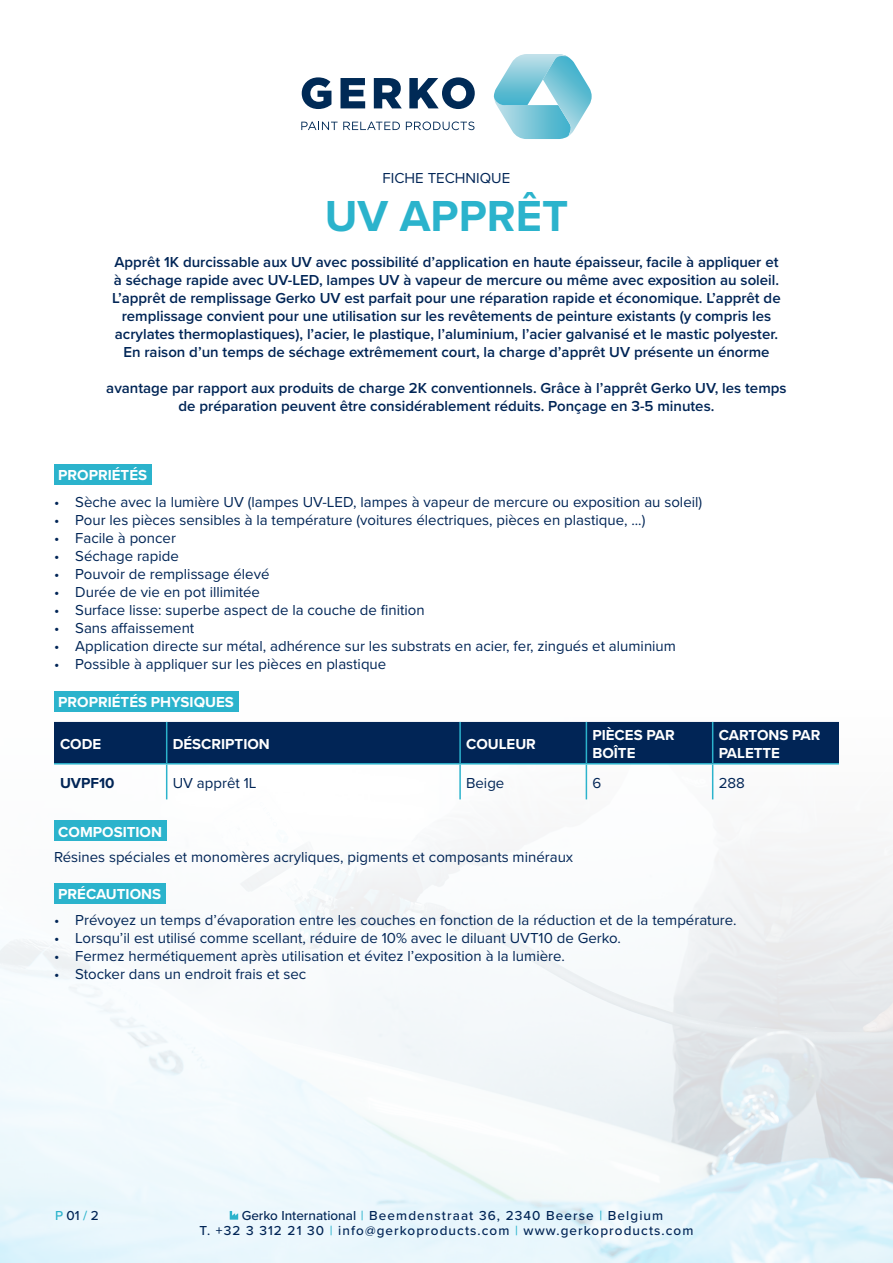
<style>
.page{position:relative;width:893px;height:1263px;background:#fff}
.page>*{position:absolute;margin:0;border:0;box-sizing:border-box;transform-origin:0 0}
.t1{font:700 45px "Proxima Nova";color:#2bb3cc}
.Alineastijl{font:15px "Proxima Nova";color:#012556}
.t2{font:600 15px/18px "Proxima Nova";color:#012556;text-align:center}
.t3{font:700 15px/18px "Proxima Nova";color:#fff}
.t4{font:700 15px "Proxima Nova";color:#012556}
.t5{font:500 13.5px/15px "Proxima Nova";letter-spacing:.08em;color:#012556}
.s1{color:#2bb3cc}
</style>
<div class="page">
<svg style="left:301px;top:122px;width:99px;height:8px"></svg>
<svg style="left:406px;top:122px;width:68px;height:8px"></svg>
<svg style="left:302px;top:77px;width:29px;height:32px"></svg>
<svg style="left:340px;top:78px;width:25px;height:30px"></svg>
<svg style="left:374px;top:78px;width:28px;height:30px"></svg>
<svg style="left:409px;top:77px;width:66px;height:32px"></svg>
<svg style="left:494px;top:54px;width:98px;height:85px"></svg>
<img style="left:0;top:691px;width:893px;height:572px">
<svg style="left:230px;top:1211px;width:8px;height:8px"></svg>
<div style="left:54px;top:691px;width:184px;height:20px;background:#2bb3cc"></div>
<div style="left:54px;top:464px;width:97px;height:20px;background:#2bb3cc"></div>
<div style="left:54px;top:722px;width:785px;height:41px;background:#012556"></div>
<hr style="left:166px;top:722px;width:1px;height:41px;background:#2bb3cc">
<hr style="left:459px;top:722px;width:2px;height:41px;background:#2bb3cc">
<hr style="left:586px;top:722px;width:1px;height:41px;background:#2bb3cc">
<hr style="left:712px;top:722px;width:1px;height:41px;background:#2bb3cc">
<hr style="left:166px;top:764px;width:1px;height:35px;background:#2bb3cc">
<hr style="left:459px;top:764px;width:2px;height:35px;background:#2bb3cc">
<hr style="left:586px;top:764px;width:1px;height:35px;background:#2bb3cc">
<hr style="left:712px;top:764px;width:1px;height:35px;background:#2bb3cc">
<hr style="left:54px;top:763px;width:113px;height:1px;background:#2bb3cc">
<hr style="left:167px;top:763px;width:293px;height:1px;background:#2bb3cc">
<hr style="left:460px;top:763px;width:126px;height:1px;background:#2bb3cc">
<hr style="left:586px;top:763px;width:127px;height:1px;background:#2bb3cc">
<hr style="left:713px;top:763px;width:126px;height:1px;background:#2bb3cc">
<div style="left:54px;top:821px;width:112px;height:20px;background:#2bb3cc"></div>
<div style="left:54px;top:883px;width:111px;height:21px;background:#2bb3cc"></div>
<p class="Alineastijl" style="left:383px;top:167px;width:129px">FICHE TECHNIQUE</p>
<p class="t1" style="left:325px;top:182px;width:245px">UV APPRÊT</p>
<p class="t2" style="left:112px;top:252px;width:670px">Apprêt 1K durcissable aux UV avec possibilité d’application en haute épaisseur, facile à appliquer et à séchage rapide avec UV-LED, lampes UV à vapeur de mercure ou même avec exposition au soleil.<br>L’apprêt de remplissage Gerko UV est parfait pour une réparation rapide et économique. L’apprêt de remplissage convient pour une utilisation sur les revêtements de peinture existants (y compris les acrylates thermoplastiques), l’acier, le plastique, l’aluminium, l’acier galvanisé et le mastic polyester.<br>En raison d’un temps de séchage extrêmement court, la charge d’apprêt UV présente un énorme</p>
<p class="t2" style="left:106px;top:378px;width:682px">avantage par rapport aux produits de charge 2K conventionnels. Grâce à l’apprêt Gerko UV, les temps de préparation peuvent être considérablement réduits. Ponçage en 3-5 minutes.</p>
<p class="t3" style="left:58px;top:466px;width:90px">PROPRIÉTÉS</p>
<p class="Alineastijl" style="left:54px;top:491px;width:650px">• Sèche avec la lumière UV (lampes UV-LED, lampes à vapeur de mercure ou exposition au soleil)</p>
<p class="Alineastijl" style="left:54px;top:509px;width:593px">• Pour les pièces sensibles à la température (voitures électriques, pièces en plastique, ...)</p>
<p class="Alineastijl" style="left:54px;top:527px;width:123px">• Facile à poncer</p>
<p class="Alineastijl" style="left:54px;top:545px;width:126px">• Séchage rapide</p>
<p class="Alineastijl" style="left:54px;top:563px;width:217px">• Pouvoir de remplissage élevé</p>
<p class="Alineastijl" style="left:54px;top:581px;width:208px">• Durée de vie en pot illimitée</p>
<p class="Alineastijl" style="left:54px;top:599px;width:372px">• Surface lisse: superbe aspect de la couche de finition</p>
<p class="Alineastijl" style="left:54px;top:617px;width:142px">• Sans affaissement</p>
<p class="Alineastijl" style="left:54px;top:635px;width:623px">• Application directe sur métal, adhérence sur les substrats en acier, fer, zingués et aluminium</p>
<p class="Alineastijl" style="left:54px;top:653px;width:334px">• Possible à appliquer sur les pièces en plastique</p>
<p class="t3" style="left:58px;top:693px;width:177px">PROPRIÉTÉS PHYSIQUES</p>
<p class="t3" style="left:60px;top:734px;width:43px">CODE</p>
<p class="t3" style="left:173px;top:734px;width:99px">DÉSCRIPTION</p>
<p class="t3" style="left:466px;top:734px;width:71px">COULEUR</p>
<p class="t3" style="left:592px;top:725px;width:84px">PIÈCES PAR<br>BOÎTE</p>
<p class="t3" style="left:719px;top:725px;width:103px">CARTONS PAR<br>PALETTE</p>
<p class="t4" style="left:60px;top:771px;width:56px">UVPF10</p>
<p class="Alineastijl" style="left:173px;top:771px;width:85px">UV apprêt 1L</p>
<p class="Alineastijl" style="left:466px;top:771px;width:40px">Beige</p>
<p class="Alineastijl" style="left:592px;top:771px;width:10px">6</p>
<p class="Alineastijl" style="left:719px;top:771px;width:28px">288</p>
<p class="t3" style="left:58px;top:822px;width:105px">COMPOSITION</p>
<p class="Alineastijl" style="left:54px;top:846px;width:521px">Résines spéciales et monomères acryliques, pigments et composants minéraux</p>
<p class="t3" style="left:58px;top:885px;width:104px">PRÉCAUTIONS</p>
<p class="Alineastijl" style="left:54px;top:908px;width:684px">• Prévoyez un temps d’évaporation entre les couches en fonction de la réduction et de la température.</p>
<p class="Alineastijl" style="left:54px;top:926px;width:568px">• Lorsqu’il est utilisé comme scellant, réduire de 10% avec le diluant UVT10 de Gerko.</p>
<p class="Alineastijl" style="left:54px;top:944px;width:512px">• Fermez hermétiquement après utilisation et évitez l’exposition à la lumière.</p>
<p class="Alineastijl" style="left:54px;top:962px;width:254px">• Stocker dans un endroit frais et sec</p>
<p class="t5" style="left:55px;top:1207px;width:45px"><span class="s1">P</span> 01 <span class="s1">/</span> 2</p>
<p class="t5" style="left:199px;top:1207px;width:495px;text-indent:42px">Gerko International <span class="s1">|</span> Beemdenstraat 36, 2340 Beerse <span class="s1">|</span> Belgium<br>T. +32 3 312 21 30 <span class="s1">|</span> info@gerkoproducts.com <span class="s1">|</span> www.gerkoproducts.com</p>
</div>
